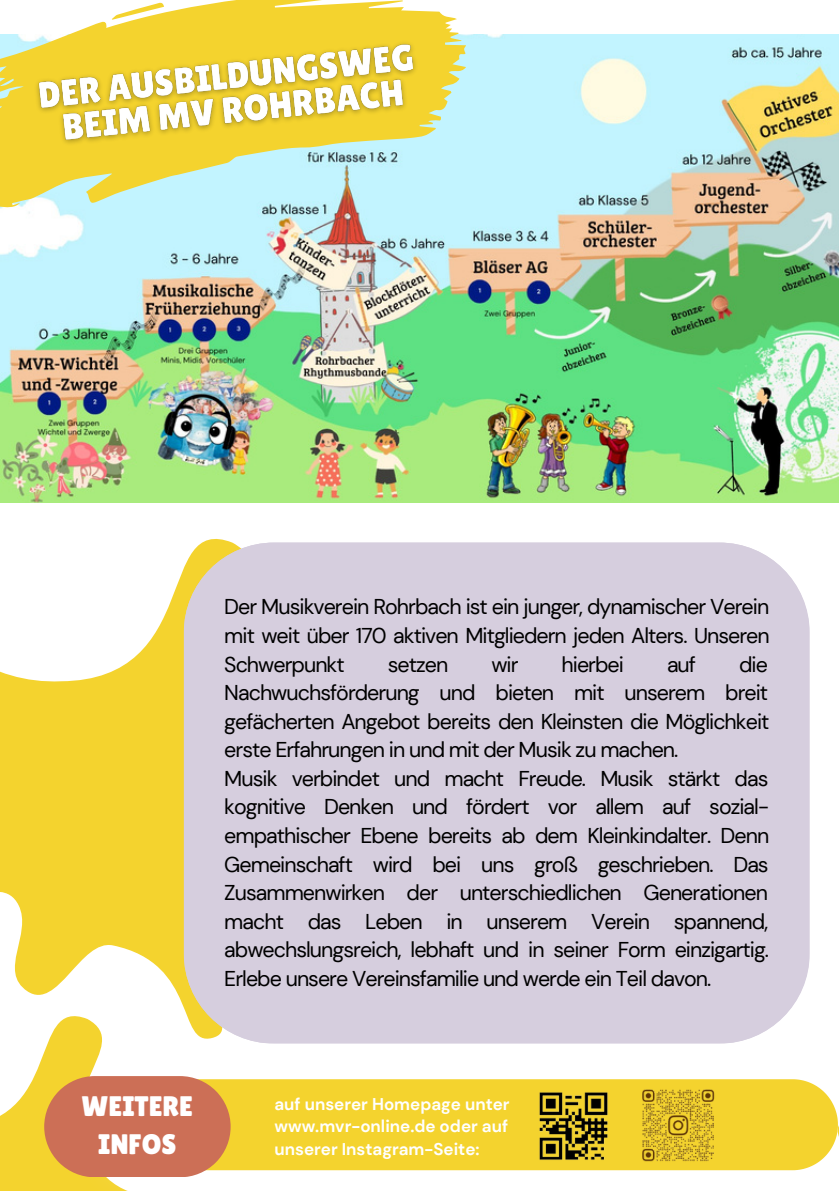
<style>
.page{position:relative;width:839px;height:1191px;background:#fff}
.page>*{position:absolute;margin:0;border:0;box-sizing:border-box;transform-origin:0 0}
.t1{font:28.2px "Lilita One";color:#fff}
.t2{font:21.4px/28.6px "DM Sans";letter-spacing:-.045em;color:#000;text-align:justify}
.t3{font:700 17px/22.6px "DM Sans";color:#fff;text-align:justify}
</style>
<div class="page">
<div style="left:0;top:1154px;width:71px;height:37px;background:#f4d32e"></div>
<svg style="left:0;top:538px;width:437px;height:616px;fill:#f4d433"></svg>
<svg style="left:0;top:538px;width:164px;height:526px;fill:#f4d32e"></svg>
<img style="left:0;top:35px;width:838px;height:468px">
<div style="left:184px;top:543px;width:625px;height:501px;background:#d6cede"></div>
<img style="left:71px;top:1065px;width:622px;height:126px">
<div style="left:230px;top:1079px;width:463px;height:91px;background:#f4d32e"></div>
<svg style="left:693px;top:912px;width:145px;height:259px"></svg>
<img style="left:532px;top:1085px;width:84px;height:83px">
<svg style="left:0;top:0;width:482px;height:227px;background:#d8e9c0"></svg>
<img style="left:24px;top:24px;width:414px;height:140px">
<svg style="left:44px;top:1076px;width:186px;height:101px;background:#d07b55"></svg>
<img style="left:638px;top:1085px;width:78px;height:78px">
<p class="t2" style="left:224px;top:593px;width:547px">Der Musikverein Rohrbach ist ein junger, dynamischer Verein mit weit über 170 aktiven Mitgliedern jeden Alters. Unseren Schwerpunkt</p>
<p class="t2" style="left:224px;top:650px;width:546px;text-indent:515px">die Nachwuchsförderung und bieten mit unserem breit gefächerten Angebot bereits den Kleinsten die Möglichkeit erste Erfahrungen in und mit der Musik zu machen.</p>
<p class="t2" style="left:224px;top:764px;width:546px">Musik verbindet und macht Freude. Musik stärkt das kognitive Denken und fördert vor allem auf sozial&shy;empathischer Ebene bereits ab dem Kleinkindalter. Denn Gemeinschaft wird bei uns groß geschrieben. Das Zusammenwirken der unterschiedlichen Generationen macht das Leben in unserem Verein spannend, abwechslungsreich, lebhaft und in seiner Form einzigartig.<br>Erlebe unsere Vereinsfamilie und werde ein Teil davon.</p>
<p class="t2" style="left:388px;top:650px;width:62px">setzen</p>
<p class="t2" style="left:491px;top:650px;width:29px">wir</p>
<p class="t2" style="left:561px;top:650px;width:64px">hierbei</p>
<p class="t2" style="left:667px;top:650px;width:31px">auf</p>
<p class="t1" style="left:82px;top:1090px;width:113px">WEITERE</p>
<p class="t1" style="left:98px;top:1128px;width:80px">INFOS</p>
<p class="t3" style="left:274px;top:1093px;width:237px">auf unserer Homepage unter www.mvr-online.de oder auf unserer Instagram-Seite:</p>
</div>
